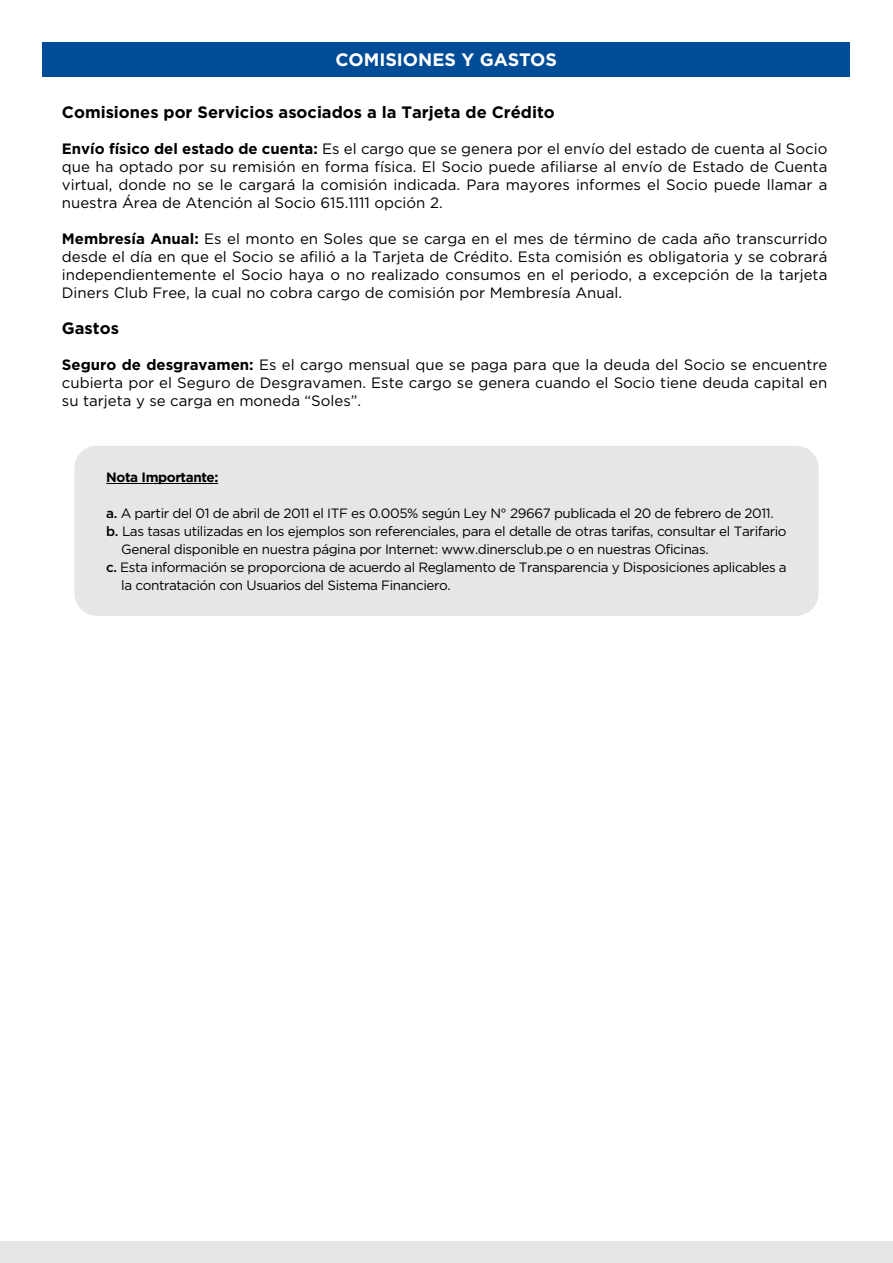
<style>
.page{position:relative;width:893px;height:1263px;background:#fff}
.page>*{position:absolute;margin:0;border:0;box-sizing:border-box;transform-origin:0 0}
.t1{font:700 18px "Gotham";color:#fff}
.t2{font:700 16.5px "Gotham";color:#000}
.t3{font:15px/18px "Gotham";color:#000;text-align:justify}
.t4{font:13.5px "Gotham";letter-spacing:-.03em;color:#000}
.t5{font:700 13.5px "Gotham";letter-spacing:-.03em;color:#000}
.s1{font-weight:700}
.s2{font-weight:500}
</style>
<div class="page">
<div style="left:0;top:1242px;width:893px;height:21px;background:#e6e6e6"></div>
<div style="left:42px;top:43px;width:808px;height:34px;background:#004c97"></div>
<div style="left:74px;top:446px;width:745px;height:170px;background:#e6e6e6;border-radius:22px"></div>
<hr style="left:106px;top:483px;width:112px;height:1px;background:#000">
<p class="t1" style="left:335px;top:49px;width:223px">COMISIONES Y GASTOS</p>
<p class="t2" style="left:62px;top:103px;width:494px">Comisiones por Servicios asociados a la Tarjeta de Crédito</p>
<p class="t3" style="left:62px;top:140px;width:767px"><span class="s1">Envío físico del estado de cuenta:</span> Es el cargo que se genera por el envío del estado de cuenta al Socio que ha optado por su remisión en forma física. El Socio puede afiliarse al envío de Estado de Cuenta virtual, donde no se le cargará la comisión indicada. Para mayores informes el Socio puede llamar a nuestra Área de Atención al Socio 615.1111 opción 2.</p>
<p class="t3" style="left:62px;top:230px;width:767px"><span class="s1">Membresía Anual:</span> Es el monto en Soles que se carga en el mes de término de cada año transcurrido desde el día en que el Socio se afilió a la Tarjeta de Crédito. Esta comisión es obligatoria y se cobrará independientemente el Socio haya o no realizado consumos en el periodo, a excepción de la tarjeta Diners Club Free, la cual no cobra cargo de comisión por Membresía Anual.</p>
<p class="t2" style="left:62px;top:319px;width:59px">Gastos</p>
<p class="t3" style="left:62px;top:356px;width:767px"><span class="s1">Seguro de desgravamen:</span> Es el cargo mensual que se paga para que la deuda del Socio se encuentre cubierta por el Seguro de Desgravamen. Este cargo se genera cuando el Socio tiene deuda capital en su tarjeta y se carga en moneda “Soles”.</p>
<p class="t5" style="left:106px;top:469px;width:114px">Nota Importante:</p>
<p class="t4" style="left:106px;top:505px;width:669px"><span class="s2">a.</span> A partir del 01 de abril de 2011 el ITF es 0.005% según Ley N° 29667 publicada el 20 de febrero de 2011.</p>
<p class="t4" style="left:106px;top:523px;width:682px"><span class="s2">b.</span> Las tasas utilizadas en los ejemplos son referenciales, para el detalle de otras tarifas, consultar el Tarifario</p>
<p class="t4" style="left:121px;top:541px;width:589px">General disponible en nuestra página por Internet: www.dinersclub.pe o en nuestras Oficinas.</p>
<p class="t4" style="left:106px;top:559px;width:682px"><span class="s2">c.</span> Esta información se proporciona de acuerdo al Reglamento de Transparencia y Disposiciones aplicables a</p>
<p class="t4" style="left:121px;top:577px;width:331px">la contratación con Usuarios del Sistema Financiero.</p>
</div>
